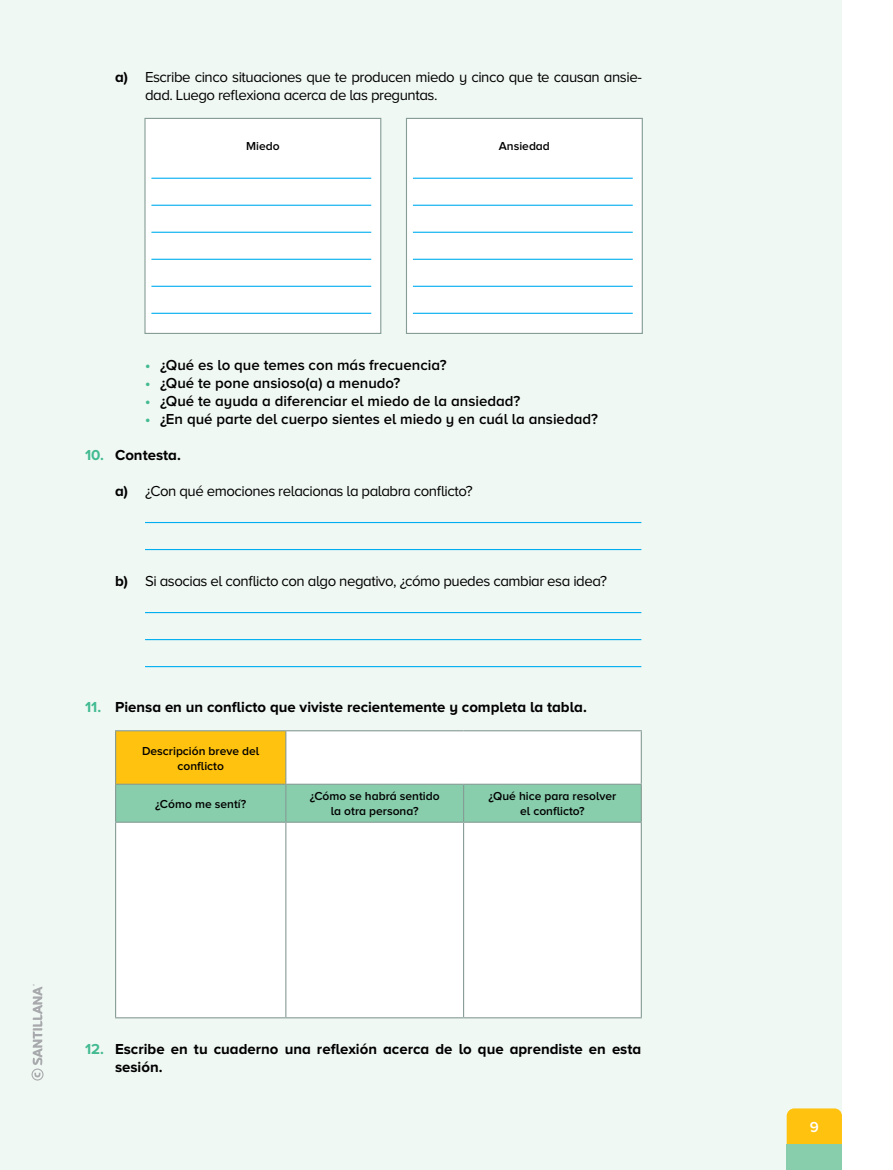
<style>
.page{position:relative;width:893px;height:1170px;background:#fff}
.page>*{position:absolute;margin:0;border:0;box-sizing:border-box;transform-origin:0 0}
.t1{font:15px/18px "Proxima Nova A";letter-spacing:-.03em;color:#000}
.t2{font:600 15px "Proxima Nova A";color:#000}
.t3{font:700 15px/18px "Proxima Nova A";color:#000}
.t4{font:600 15px "Proxima Nova A";color:#fff}
.t5{font:600 12px/15px "Proxima Nova A";color:#000;text-align:center}
.s1{font-weight:700}
.s2{font-weight:700;color:#43bb92}
.s3{color:#43bb92}
</style>
<div class="page">
<div style="left:0;top:0;width:893px;height:1169px;background:#f0f8f3"></div>
<div style="left:787px;top:1108px;width:55px;height:36px;background:#ffc20e"></div>
<div style="left:787px;top:1144px;width:55px;height:25px;background:#88cdac"></div>
<div style="left:842px;top:0;width:51px;height:1169px;background:#fff"></div>
<hr style="left:145px;top:522px;width:496px;height:1px;background:#00aeef">
<hr style="left:145px;top:549px;width:496px;height:1px;background:#00aeef">
<hr style="left:145px;top:612px;width:496px;height:1px;background:#00aeef">
<hr style="left:145px;top:639px;width:496px;height:1px;background:#00aeef">
<hr style="left:145px;top:666px;width:496px;height:1px;background:#00aeef">
<div style="left:145px;top:118px;width:236px;height:215px;background:#fff"></div>
<hr style="left:151px;top:178px;width:220px;height:1px;background:#00aeef">
<hr style="left:151px;top:205px;width:220px;height:1px;background:#00aeef">
<hr style="left:151px;top:232px;width:220px;height:1px;background:#00aeef">
<hr style="left:151px;top:259px;width:220px;height:1px;background:#00aeef">
<hr style="left:151px;top:286px;width:220px;height:1px;background:#00aeef">
<hr style="left:151px;top:313px;width:220px;height:1px;background:#00aeef">
<div style="left:144px;top:118px;width:237px;height:216px;border:1px solid #869c96"></div>
<div style="left:406px;top:118px;width:236px;height:215px;background:#fff"></div>
<hr style="left:413px;top:178px;width:220px;height:1px;background:#00aeef">
<hr style="left:413px;top:205px;width:220px;height:1px;background:#00aeef">
<hr style="left:413px;top:232px;width:220px;height:1px;background:#00aeef">
<hr style="left:413px;top:259px;width:220px;height:1px;background:#00aeef">
<hr style="left:413px;top:286px;width:220px;height:1px;background:#00aeef">
<hr style="left:413px;top:313px;width:220px;height:1px;background:#00aeef">
<div style="left:406px;top:118px;width:237px;height:216px;border:1px solid #869c96"></div>
<div style="left:116px;top:730px;width:170px;height:54px;background:#ffc20e"></div>
<div style="left:286px;top:730px;width:355px;height:54px;background:#fff"></div>
<div style="left:116px;top:784px;width:525px;height:37px;background:#88cdac"></div>
<div style="left:116px;top:822px;width:525px;height:195px;background:#fff"></div>
<hr style="left:115px;top:730px;width:171px;height:1px;background:#869c96">
<hr style="left:115px;top:731px;width:1px;height:52px;background:#869c96">
<hr style="left:286px;top:730px;width:178px;height:1px;background:#869c96">
<hr style="left:285px;top:731px;width:1px;height:52px;background:#869c96">
<hr style="left:464px;top:730px;width:178px;height:1px;background:#869c96">
<hr style="left:641px;top:731px;width:1px;height:52px;background:#869c96">
<hr style="left:115px;top:821px;width:171px;height:1px;background:#869c96">
<hr style="left:115px;top:822px;width:1px;height:195px;background:#869c96">
<hr style="left:286px;top:821px;width:178px;height:1px;background:#869c96">
<hr style="left:285px;top:822px;width:1px;height:195px;background:#869c96">
<hr style="left:464px;top:821px;width:178px;height:1px;background:#869c96">
<hr style="left:463px;top:822px;width:1px;height:195px;background:#869c96">
<hr style="left:641px;top:822px;width:1px;height:195px;background:#869c96">
<hr style="left:115px;top:1017px;width:171px;height:1px;background:#869c96">
<hr style="left:286px;top:1017px;width:178px;height:1px;background:#869c96">
<hr style="left:464px;top:1017px;width:178px;height:1px;background:#869c96">
<hr style="left:115px;top:784px;width:1px;height:37px;background:#869c96">
<hr style="left:115px;top:783px;width:171px;height:1px;background:#869c96">
<hr style="left:286px;top:783px;width:178px;height:1px;background:#869c96">
<hr style="left:464px;top:783px;width:178px;height:1px;background:#869c96">
<hr style="left:285px;top:784px;width:1px;height:37px;background:#869c96">
<hr style="left:463px;top:784px;width:1px;height:37px;background:#869c96">
<hr style="left:641px;top:784px;width:1px;height:37px;background:#869c96">
<svg style="left:32px;top:984px;width:12px;height:96px"></svg>
<p class="t1" style="left:145px;top:68px;width:498px;text-indent:-30px"><span class="s1">a)</span> Escribe cinco situaciones que te producen miedo y cinco que te causan ansie&shy;dad. Luego reflexiona acerca de las preguntas.</p>
<p class="t5" style="left:246px;top:138px;width:35px">Miedo</p>
<p class="t5" style="left:499px;top:138px;width:53px">Ansiedad</p>
<p class="t2" style="left:145px;top:356px;width:303px"><span class="s2">•</span> ¿Qué es lo que temes con más frecuencia?</p>
<p class="t2" style="left:145px;top:374px;width:257px"><span class="s2">•</span> ¿Qué te pone ansioso(a) a menudo?</p>
<p class="t2" style="left:145px;top:392px;width:377px"><span class="s2">•</span> ¿Qué te ayuda a diferenciar el miedo de la ansiedad?</p>
<p class="t2" style="left:145px;top:410px;width:454px"><span class="s2">•</span> ¿En qué parte del cuerpo sientes el miedo y en cuál la ansiedad?</p>
<p class="t3" style="left:85px;top:446px;width:97px"><span class="s3">10.</span> Contesta.</p>
<p class="t1" style="left:115px;top:482px;width:359px"><span class="s1">a)</span> ¿Con qué emociones relacionas la palabra conflicto?</p>
<p class="t1" style="left:115px;top:572px;width:494px"><span class="s1">b)</span> Si asocias el conflicto con algo negativo, ¿cómo puedes cambiar esa idea?</p>
<p class="t3" style="left:85px;top:698px;width:503px"><span class="s3">11.</span> Piensa en un conflicto que viviste recientemente y completa la tabla.</p>
<p class="t5" style="left:142px;top:743px;width:119px">Descripción breve del conflicto</p>
<p class="t5" style="left:155px;top:796px;width:92px">¿Cómo me sentí?</p>
<p class="t5" style="left:310px;top:788px;width:131px">¿Cómo se habrá sentido la otra persona?</p>
<p class="t5" style="left:488px;top:788px;width:129px">¿Qué hice para resolver el conflicto?</p>
<p class="t3" style="left:115px;top:1040px;width:528px;text-indent:-30px"><span class="s3">12.</span> Escribe en tu cuaderno una reflexión acerca de lo que aprendiste en esta sesión.</p>
<p class="t4" style="left:810px;top:1118px;width:11px">9</p>
</div>
